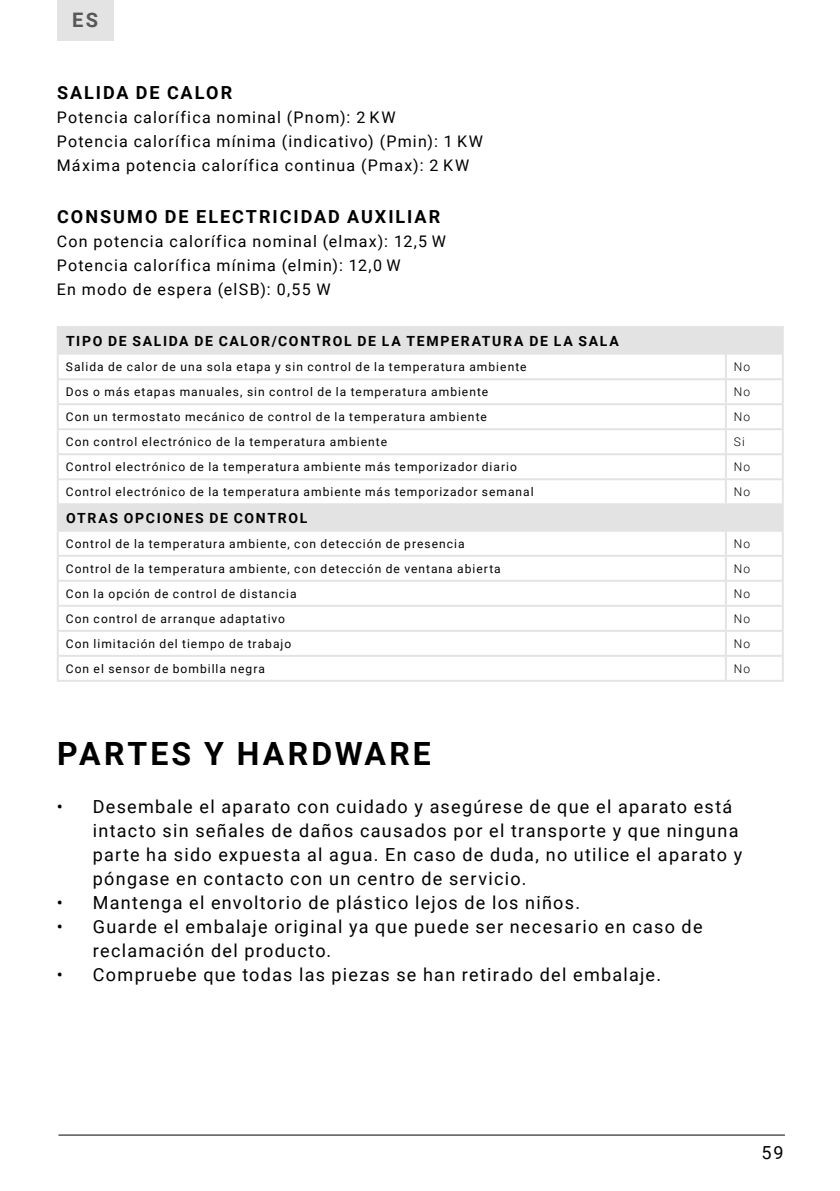
<style>
.page{position:relative;width:840px;height:1191px;background:#fff}
.page>*{position:absolute;margin:0;border:0;box-sizing:border-box;transform-origin:0 0}
.t1{font:700 32px "Roboto";letter-spacing:.1em;color:#000}
.t2{font:700 20px "Roboto";color:#575756}
.t3{font:18px/24px "Roboto";letter-spacing:.07em;color:#000}
.t4{font:700 18px "Roboto";letter-spacing:.11em;color:#000}
.t5{font:16px/24px "Roboto";letter-spacing:.075em;color:#000}
.t6{font:700 14px "Roboto";letter-spacing:.12em;color:#000}
.t7{font:12px "Roboto";letter-spacing:.085em;color:#000}
.t8{font:300 12px "Roboto";letter-spacing:.085em;color:#000}
</style>
<div class="page">
<div style="left:57px;top:0;width:56px;height:41px;background:#e3e3e3"></div>
<hr style="left:58px;top:1134px;width:726px;height:1px;background:#000">
<div style="left:59px;top:328px;width:722px;height:24px;background:#e3e3e3"></div>
<div style="left:59px;top:505px;width:722px;height:25px;background:#e3e3e3"></div>
<hr style="left:57px;top:326px;width:668px;height:2px;background:#e3e3e3">
<hr style="left:57px;top:328px;width:2px;height:24px;background:#e3e3e3">
<hr style="left:57px;top:352px;width:668px;height:2px;background:#e3e3e3">
<hr style="left:57px;top:354px;width:2px;height:24px;background:#e3e3e3">
<hr style="left:57px;top:378px;width:668px;height:2px;background:#e3e3e3">
<hr style="left:57px;top:380px;width:2px;height:23px;background:#e3e3e3">
<hr style="left:57px;top:403px;width:668px;height:2px;background:#e3e3e3">
<hr style="left:57px;top:405px;width:2px;height:23px;background:#e3e3e3">
<hr style="left:57px;top:428px;width:668px;height:2px;background:#e3e3e3">
<hr style="left:57px;top:430px;width:2px;height:23px;background:#e3e3e3">
<hr style="left:57px;top:455px;width:2px;height:23px;background:#e3e3e3">
<hr style="left:57px;top:480px;width:2px;height:23px;background:#e3e3e3">
<hr style="left:57px;top:532px;width:2px;height:23px;background:#e3e3e3">
<hr style="left:57px;top:557px;width:2px;height:23px;background:#e3e3e3">
<hr style="left:57px;top:582px;width:2px;height:23px;background:#e3e3e3">
<hr style="left:57px;top:607px;width:2px;height:23px;background:#e3e3e3">
<hr style="left:57px;top:632px;width:2px;height:23px;background:#e3e3e3">
<hr style="left:57px;top:657px;width:2px;height:23px;background:#e3e3e3">
<hr style="left:725px;top:326px;width:58px;height:2px;background:#e3e3e3">
<hr style="left:724px;top:328px;width:2px;height:24px;background:#e3e3e3">
<hr style="left:781px;top:328px;width:2px;height:24px;background:#e3e3e3">
<hr style="left:725px;top:352px;width:58px;height:2px;background:#e3e3e3">
<hr style="left:724px;top:354px;width:2px;height:24px;background:#e3e3e3">
<hr style="left:781px;top:354px;width:2px;height:24px;background:#e3e3e3">
<hr style="left:725px;top:378px;width:58px;height:2px;background:#e3e3e3">
<hr style="left:724px;top:380px;width:2px;height:23px;background:#e3e3e3">
<hr style="left:781px;top:380px;width:2px;height:23px;background:#e3e3e3">
<hr style="left:725px;top:403px;width:58px;height:2px;background:#e3e3e3">
<hr style="left:724px;top:405px;width:2px;height:23px;background:#e3e3e3">
<hr style="left:781px;top:405px;width:2px;height:23px;background:#e3e3e3">
<hr style="left:725px;top:428px;width:58px;height:2px;background:#e3e3e3">
<hr style="left:724px;top:430px;width:2px;height:23px;background:#e3e3e3">
<hr style="left:781px;top:430px;width:2px;height:23px;background:#e3e3e3">
<hr style="left:724px;top:455px;width:2px;height:23px;background:#e3e3e3">
<hr style="left:781px;top:455px;width:2px;height:23px;background:#e3e3e3">
<hr style="left:724px;top:480px;width:2px;height:23px;background:#e3e3e3">
<hr style="left:781px;top:480px;width:2px;height:23px;background:#e3e3e3">
<hr style="left:724px;top:532px;width:2px;height:23px;background:#e3e3e3">
<hr style="left:781px;top:532px;width:2px;height:23px;background:#e3e3e3">
<hr style="left:724px;top:557px;width:2px;height:23px;background:#e3e3e3">
<hr style="left:781px;top:557px;width:2px;height:23px;background:#e3e3e3">
<hr style="left:724px;top:582px;width:2px;height:23px;background:#e3e3e3">
<hr style="left:781px;top:582px;width:2px;height:23px;background:#e3e3e3">
<hr style="left:724px;top:607px;width:2px;height:23px;background:#e3e3e3">
<hr style="left:781px;top:607px;width:2px;height:23px;background:#e3e3e3">
<hr style="left:724px;top:632px;width:2px;height:23px;background:#e3e3e3">
<hr style="left:781px;top:632px;width:2px;height:23px;background:#e3e3e3">
<hr style="left:724px;top:657px;width:2px;height:23px;background:#e3e3e3">
<hr style="left:781px;top:657px;width:2px;height:23px;background:#e3e3e3">
<hr style="left:57px;top:453px;width:668px;height:2px;background:#e3e3e3">
<hr style="left:725px;top:453px;width:58px;height:2px;background:#e3e3e3">
<hr style="left:57px;top:478px;width:668px;height:2px;background:#e3e3e3">
<hr style="left:725px;top:478px;width:58px;height:2px;background:#e3e3e3">
<hr style="left:57px;top:555px;width:668px;height:2px;background:#e3e3e3">
<hr style="left:725px;top:555px;width:58px;height:2px;background:#e3e3e3">
<hr style="left:57px;top:580px;width:668px;height:2px;background:#e3e3e3">
<hr style="left:725px;top:580px;width:58px;height:2px;background:#e3e3e3">
<hr style="left:57px;top:605px;width:668px;height:2px;background:#e3e3e3">
<hr style="left:725px;top:605px;width:58px;height:2px;background:#e3e3e3">
<hr style="left:57px;top:630px;width:668px;height:2px;background:#e3e3e3">
<hr style="left:725px;top:630px;width:58px;height:2px;background:#e3e3e3">
<hr style="left:57px;top:655px;width:668px;height:2px;background:#e3e3e3">
<hr style="left:725px;top:655px;width:58px;height:2px;background:#e3e3e3">
<hr style="left:57px;top:680px;width:668px;height:2px;background:#e3e3e3">
<hr style="left:725px;top:680px;width:58px;height:2px;background:#e3e3e3">
<hr style="left:57px;top:503px;width:668px;height:2px;background:#e3e3e3">
<hr style="left:57px;top:505px;width:2px;height:25px;background:#e3e3e3">
<hr style="left:57px;top:530px;width:668px;height:2px;background:#e3e3e3">
<hr style="left:725px;top:503px;width:58px;height:2px;background:#e3e3e3">
<hr style="left:724px;top:505px;width:2px;height:25px;background:#e3e3e3">
<hr style="left:781px;top:505px;width:2px;height:25px;background:#e3e3e3">
<hr style="left:725px;top:530px;width:58px;height:2px;background:#e3e3e3">
<h2 class="t2" style="left:72px;top:6px;width:27px">ES</h2>
<h3 class="t4" style="left:57px;top:80px;width:176px">SALIDA DE CALOR</h3>
<h3 class="t5" style="left:57px;top:105px;width:427px">Potencia calorífica nominal (Pnom): 2 KW<br>Potencia calorífica mínima (indicativo) (Pmin): 1 KW<br>Máxima potencia calorífica continua (Pmax): 2 KW</h3>
<h3 class="t4" style="left:57px;top:204px;width:384px">CONSUMO DE ELECTRICIDAD AUXILIAR</h3>
<h3 class="t5" style="left:57px;top:229px;width:390px">Con potencia calorífica nominal (elmax): 12,5 W<br>Potencia calorífica mínima (elmin): 12,0 W<br>En modo de espera (elSB): 0,55 W</h3>
<p class="t6" style="left:66px;top:331px;width:554px">TIPO DE SALIDA DE CALOR/CONTROL DE LA TEMPERATURA DE LA SALA</p>
<p class="t7" style="left:66px;top:358px;width:462px">Salida de calor de una sola etapa y sin control de la temperatura ambiente</p>
<p class="t8" style="left:733px;top:358px;width:18px">No</p>
<p class="t7" style="left:66px;top:383px;width:424px">Dos o más etapas manuales, sin control de la temperatura ambiente</p>
<p class="t8" style="left:733px;top:383px;width:18px">No</p>
<p class="t7" style="left:66px;top:408px;width:422px">Con un termostato mecánico de control de la temperatura ambiente</p>
<p class="t8" style="left:733px;top:408px;width:18px">No</p>
<p class="t7" style="left:66px;top:433px;width:322px">Con control electrónico de la temperatura ambiente</p>
<p class="t8" style="left:733px;top:433px;width:12px">Si</p>
<p class="t7" style="left:66px;top:458px;width:452px">Control electrónico de la temperatura ambiente más temporizador diario</p>
<p class="t8" style="left:733px;top:458px;width:18px">No</p>
<p class="t7" style="left:66px;top:483px;width:469px">Control electrónico de la temperatura ambiente más temporizador semanal</p>
<p class="t8" style="left:733px;top:483px;width:18px">No</p>
<p class="t6" style="left:66px;top:508px;width:243px">OTRAS OPCIONES DE CONTROL</p>
<p class="t7" style="left:66px;top:535px;width:400px">Control de la temperatura ambiente, con detección de presencia</p>
<p class="t8" style="left:733px;top:535px;width:18px">No</p>
<p class="t7" style="left:66px;top:560px;width:436px">Control de la temperatura ambiente, con detección de ventana abierta</p>
<p class="t8" style="left:733px;top:560px;width:18px">No</p>
<p class="t7" style="left:66px;top:585px;width:232px">Con la opción de control de distancia</p>
<p class="t8" style="left:733px;top:585px;width:18px">No</p>
<p class="t7" style="left:66px;top:610px;width:221px">Con control de arranque adaptativo</p>
<p class="t8" style="left:733px;top:610px;width:18px">No</p>
<p class="t7" style="left:66px;top:635px;width:227px">Con limitación del tiempo de trabajo</p>
<p class="t8" style="left:733px;top:635px;width:18px">No</p>
<p class="t7" style="left:66px;top:660px;width:201px">Con el sensor de bombilla negra</p>
<p class="t8" style="left:733px;top:660px;width:18px">No</p>
<h1 class="t1" style="left:57px;top:730px;width:375px">PARTES Y HARDWARE</h1>
<p class="t3" style="left:93px;top:793px;width:650px;text-indent:-36px">• Desembale el aparato con cuidado y asegúrese de que el aparato está intacto sin señales de daños causados por el transporte y que ninguna parte ha sido expuesta al agua. En caso de duda, no utilice el aparato y póngase en contacto con un centro de servicio.</p>
<h3 class="t3" style="left:57px;top:889px;width:524px">• Mantenga el envoltorio de plástico lejos de los niños.</h3>
<h3 class="t3" style="left:93px;top:913px;width:611px;text-indent:-36px">• Guarde el embalaje original ya que puede ser necesario en caso de reclamación del producto.</h3>
<h3 class="t3" style="left:57px;top:961px;width:605px">• Compruebe que todas las piezas se han retirado del embalaje.</h3>
<h3 class="t3" style="left:761px;top:1140px;width:24px">59</h3>
</div>
